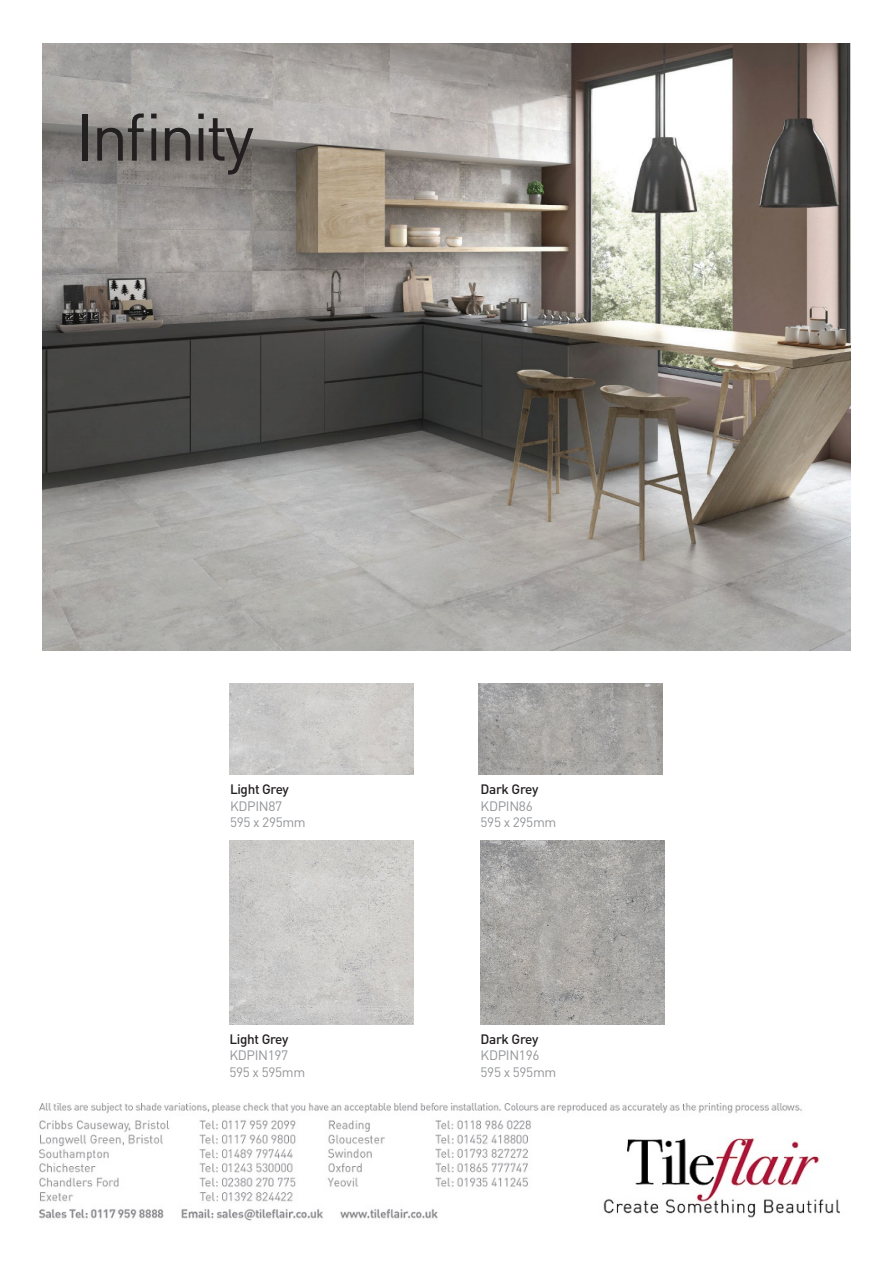
<style>
.page{position:relative;width:893px;height:1263px;background:#fff}
.page>*{position:absolute;margin:0;border:0;box-sizing:border-box;transform-origin:0 0}
.t1{font:66px "DIN Pro";letter-spacing:-.05em;color:#231f20}
.t2{font:13.5px/16.5px "DIN Pro";letter-spacing:-.025em;color:#939598}
.t3{font:500 13.5px "DIN Pro";letter-spacing:-.025em;color:#231f20}
</style>
<div class="page">
<img style="left:43px;top:44px;width:807px;height:607px">
<img style="left:481px;top:840px;width:184px;height:185px">
<img style="left:230px;top:840px;width:184px;height:185px">
<img style="left:478px;top:684px;width:185px;height:90px">
<img style="left:230px;top:684px;width:184px;height:90px">
<img style="left:39px;top:1103px;width:801px;height:118px">
<h1 class="t1" style="left:76px;top:92px;width:180px">Infinity</h1>
<p class="t3" style="left:230px;top:778px;width:60px">Light Grey</p>
<p class="t2" style="left:230px;top:797px;width:77px">KDPIN87<br>595 x 295mm</p>
<p class="t3" style="left:229px;top:1028px;width:60px">Light Grey</p>
<p class="t2" style="left:229px;top:1046px;width:77px">KDPIN197<br>595 x 595mm</p>
<p class="t3" style="left:481px;top:778px;width:59px">Dark Grey</p>
<p class="t2" style="left:481px;top:797px;width:77px">KDPIN86<br>595 x 295mm</p>
<p class="t3" style="left:481px;top:1028px;width:59px">Dark Grey</p>
<p class="t2" style="left:481px;top:1046px;width:77px">KDPIN196<br>595 x 595mm</p>
</div>
